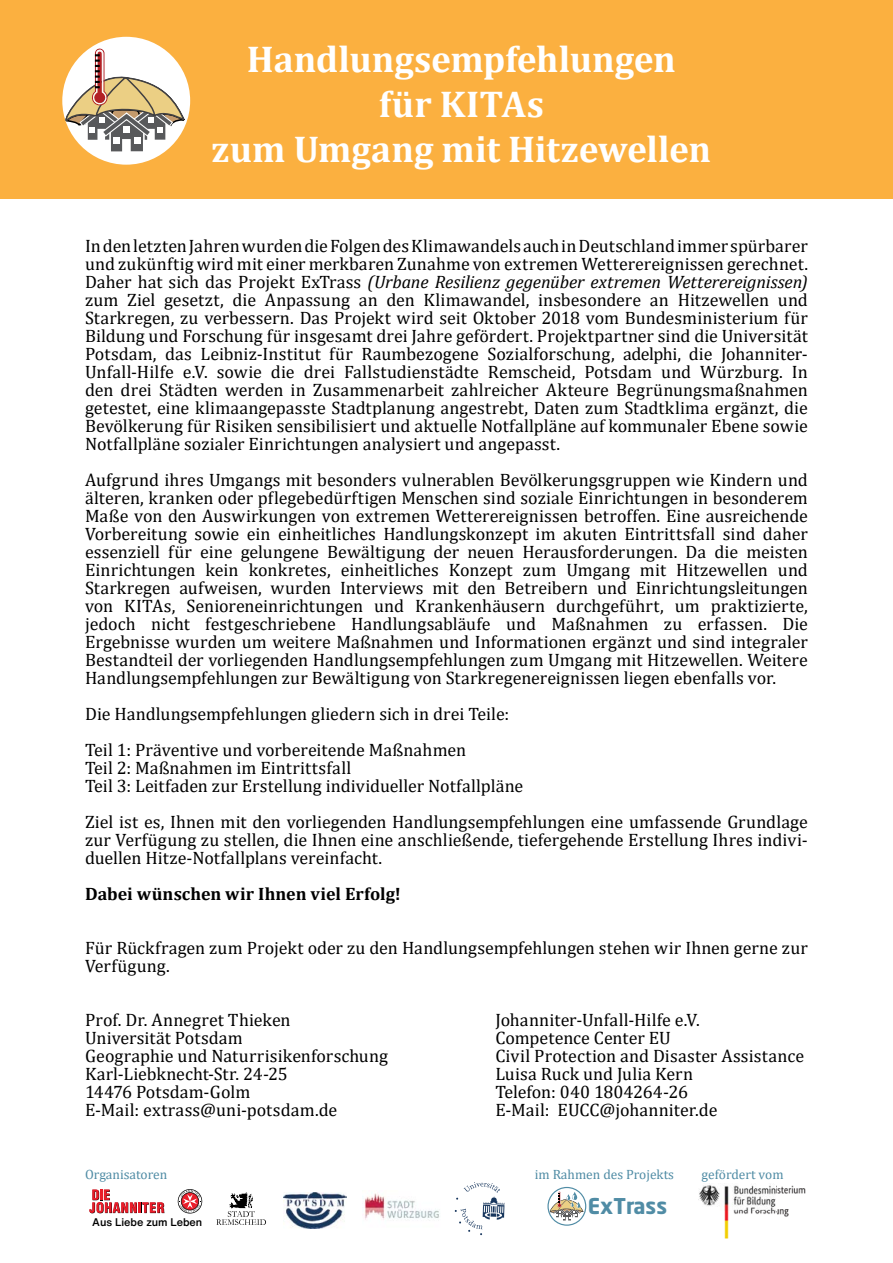
<style>
.page{position:relative;width:893px;height:1263px;background:#fff}
.page>*{position:absolute;margin:0;border:0;box-sizing:border-box;transform-origin:0 0}
.t1{font:700 37.5px/45px "Cambria";letter-spacing:-.005em;color:#fff;text-align:center}
.t2{font:700 21.45px "Neo Sans Std";color:#508ca5}
.t3{font:18px/18px "Cambria";color:#000}
.t4{font:700 18px "Cambria";color:#000}
.t5{font:13.5px "Cambria";color:#508ca5}
.t6{font:500 10.95px "Helvetica Now Text";color:#000}
.s1{font-style:italic}
</style>
<div class="page">
<svg style="left:455px;top:1182px;width:50px;height:53px"></svg>
<svg style="left:547px;top:1187px;width:39px;height:39px"></svg>
<svg style="left:89px;top:1189px;width:76px;height:24px"></svg>
<svg style="left:178px;top:1189px;width:24px;height:24px"></svg>
<img style="left:698px;top:1185px;width:108px;height:54px">
<img style="left:284px;top:1192px;width:62px;height:36px">
<img style="left:364px;top:1193px;width:75px;height:27px">
<svg style="left:216px;top:1192px;width:50px;height:33px"></svg>
<div style="left:0;top:0;width:893px;height:198px;background:#fbb040"></div>
<svg style="left:59px;top:34px;width:134px;height:134px;fill:#fff"></svg>
<div style="left:56px;top:30px;width:141px;height:141px;border:6px solid #fbb040;border-radius:50%"></div>
<svg style="left:61px;top:48px;width:125px;height:104px"></svg>
<h1 class="t1" style="left:212px;top:35px;width:501px">Handlungsempfehlungen<br>für KITAs<br>zum Umgang mit Hitzewellen</h1>
<p class="t3" style="left:85px;top:237px;width:724px;text-align:justify">In den letzten Jahren wurden die Folgen des Klimawandels auch in Deutschland immer spürbarer und zukünftig wird mit einer merkbaren Zunahme von extremen Wetterereignissen gerechnet.<br>Daher hat sich das Projekt ExTrass <span class="s1">(Urbane Resilienz gegenüber extremen Wetterereignissen) </span>zum Ziel gesetzt, die Anpassung an den Klimawandel, insbesondere an Hitzewellen und Starkregen, zu verbessern. Das Projekt wird seit Oktober 2018 vom Bundesministerium für Bildung und Forschung für insgesamt drei Jahre gefördert. Projektpartner sind die Universität Potsdam, das Leibniz-Institut für Raumbezogene Sozialforschung, adelphi, die Johanniter-Unfall-Hilfe e.V. sowie die drei Fallstudienstädte Remscheid, Potsdam und Würzburg. In den drei Städten werden in Zusammenarbeit zahlreicher Akteure Begrünungsmaßnahmen getestet, eine klimaangepasste Stadtplanung angestrebt, Daten zum Stadtklima ergänzt, die Bevölkerung für Risiken sensibilisiert und aktuelle Notfallpläne auf kommunaler Ebene sowie Notfallpläne sozialer Einrichtungen analysiert und angepasst.</p>
<p class="t3" style="left:85px;top:471px;width:724px;text-align:justify">Aufgrund ihres Umgangs mit besonders vulnerablen Bevölkerungsgruppen wie Kindern und älteren, kranken oder pflegebedürftigen Menschen sind soziale Einrichtungen in besonderem Maße von den Auswirkungen von extremen Wetterereignissen betroffen. Eine ausreichende Vorbereitung sowie ein einheitliches Handlungskonzept im akuten Eintrittsfall sind daher essenziell für eine gelungene Bewältigung der neuen Herausforderungen. Da die meisten Einrichtungen kein konkretes, einheitliches Konzept zum Umgang mit Hitzewellen und Starkregen aufweisen, wurden Interviews mit den Betreibern und Einrichtungsleitungen von KITAs, Senioreneinrichtungen und Krankenhäusern durchgeführt, um praktizierte, jedoch nicht festgeschriebene Handlungsabläufe und Maßnahmen zu erfassen. Die Ergebnisse wurden um weitere Maßnahmen und Informationen ergänzt und sind integraler Bestandteil der vorliegenden Handlungsempfehlungen zum Umgang mit Hitzewellen. Weitere Handlungsempfehlungen zur Bewältigung von Starkregenereignissen liegen ebenfalls vor.</p>
<p class="t3" style="left:85px;top:696px;width:426px;line-height:36px">Die Handlungsempfehlungen gliedern sich in drei Teile:<br>Teil 1: Präventive und vorbereitende Maßnahmen</p>
<p class="t3" style="left:85px;top:759px;width:440px">Teil 2: Maßnahmen im Eintrittsfall<br>Teil 3: Leitfaden zur Erstellung individueller Notfallpläne</p>
<p class="t3" style="left:85px;top:813px;width:724px;text-align:justify">Ziel ist es, Ihnen mit den vorliegenden Handlungsempfehlungen eine umfassende Grundlage zur Verfügung zu stellen, die Ihnen eine anschließende, tiefergehende Erstellung Ihres indivi&shy;duellen Hitze-Notfallplans vereinfacht.</p>
<p class="t4" style="left:85px;top:881px;width:317px">Dabei wünschen wir Ihnen viel Erfolg!</p>
<p class="t3" style="left:85px;top:939px;width:724px">Für Rückfragen zum Projekt oder zu den Handlungsempfehlungen stehen wir Ihnen gerne zur<br>Verfügung.</p>
<p class="t3" style="left:85px;top:1011px;width:304px">Prof. Dr. Annegret Thieken<br>Universität Potsdam<br>Geographie und Naturrisikenforschung<br>Karl-Liebknecht-Str. 24-25<br>14476 Potsdam-Golm<br>E-Mail: extrass@uni-potsdam.de</p>
<p class="t3" style="left:495px;top:1011px;width:310px">Johanniter-Unfall-Hilfe e.V.<br>Competence Center EU<br>Civil Protection and Disaster Assistance<br>Luisa Ruck und Julia Kern<br>Telefon: 040 1804264-26<br>E-Mail: EUCC@johanniter.de</p>
<p class="t5" style="left:85px;top:1166px;width:84px">Organisatoren</p>
<p class="t5" style="left:535px;top:1166px;width:141px">im Rahmen des Projekts</p>
<p class="t5" style="left:702px;top:1166px;width:83px">gefördert vom</p>
<p class="t2" style="left:588px;top:1193px;width:81px">ExTrass</p>
<p class="t6" style="left:92px;top:1213px;width:112px">Aus Liebe zum Leben</p>
</div>
